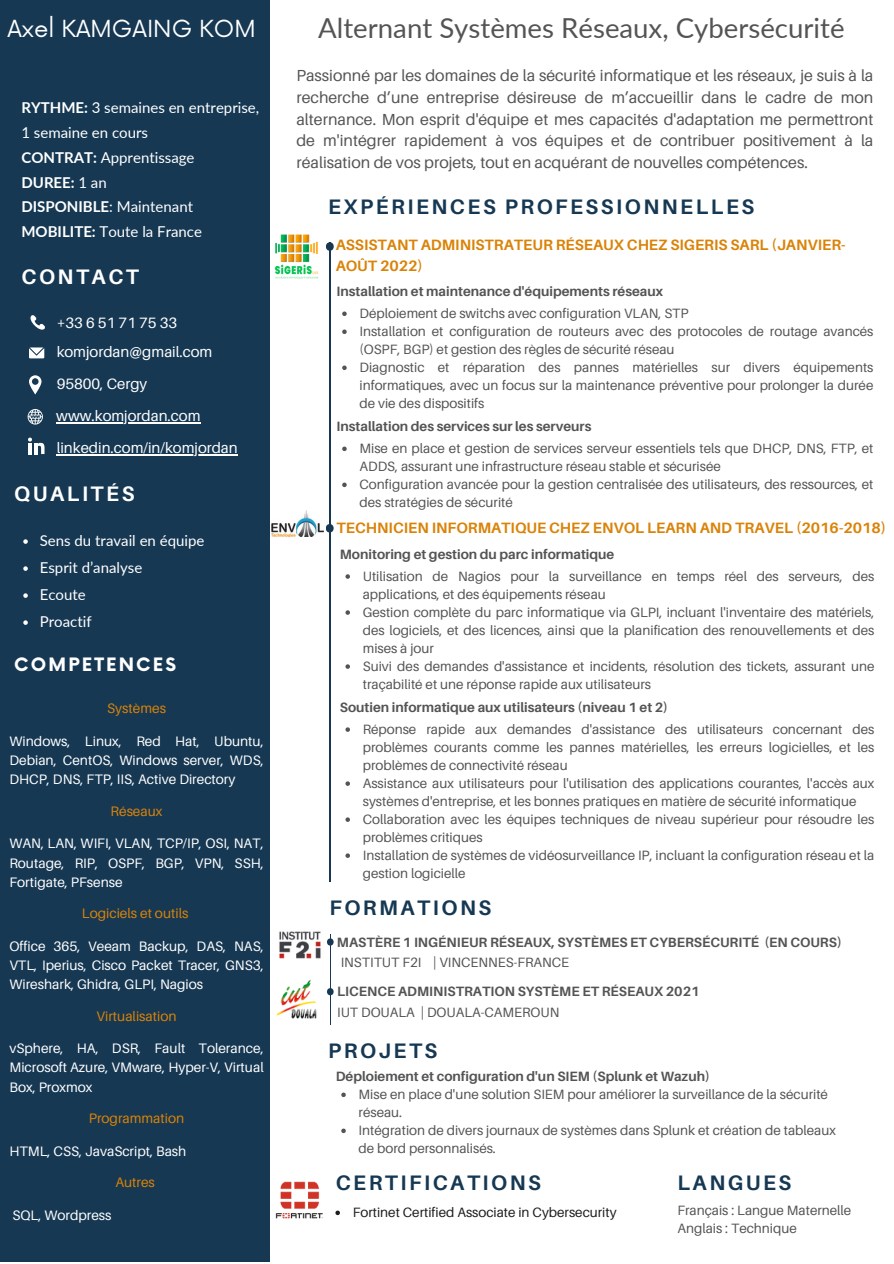
<style>
.page{position:relative;width:894px;height:1264px;background:#fff}
.page>*{position:absolute;margin:0;border:0;box-sizing:border-box;transform-origin:0 0}
.t1{font:27.6px "Lato";color:#545454}
.t2{font:22.95px "Now";color:#fff}
.t3{font:700 21px "Aileron";letter-spacing:.12em;color:#163853}
.t4{font:700 21px "Aileron";letter-spacing:.12em;color:#fff}
.t5{font:700 18px "Now";letter-spacing:.12em;color:#fff}
.t6{font:16.05px/21.6px "Aileron";color:#545454;text-align:justify}
.t7{font:15px/24.8px "Lato";color:#fff}
.t8{font:700 15px/20.2px "Aileron";color:#da8308}
.t9{font:15px "Aileron";color:#fff}
.t10{font:13.65px/19.2px "Aileron";color:#fff;text-align:justify}
.t11{font:13.65px "Aileron";color:#da8308}
.t12{font:13.5px/18px "Aileron";color:#545454}
.t13{font:700 13.5px "Aileron";color:#545454}
.t14{font:13.5px "Aileron";color:#1e1c1f}
.s1{font-weight:700}
</style>
<div class="page">
<div style="left:0;top:0;width:270px;height:1261px;background:#163853"></div>
<svg style="left:326px;top:242px;width:7px;height:9px"></svg>
<hr style="left:329px;top:242px;width:1px;height:639px;background:#163853">
<svg style="left:326px;top:524px;width:7px;height:8px"></svg>
<img style="left:274px;top:234px;width:44px;height:44px">
<img style="left:271px;top:511px;width:52px;height:26px">
<img style="left:276px;top:979px;width:41px;height:40px">
<img style="left:279px;top:931px;width:42px;height:28px">
<img style="left:275px;top:1181px;width:48px;height:38px">
<svg style="left:327px;top:938px;width:6px;height:7px"></svg>
<hr style="left:330px;top:934px;width:1px;height:90px;background:#163853">
<svg style="left:327px;top:988px;width:6px;height:7px"></svg>
<svg style="left:23px;top:539px;width:5px;height:5px"></svg>
<svg style="left:23px;top:566px;width:5px;height:5px"></svg>
<svg style="left:23px;top:593px;width:5px;height:5px"></svg>
<svg style="left:23px;top:620px;width:5px;height:5px"></svg>
<svg style="left:342px;top:311px;width:4px;height:5px"></svg>
<svg style="left:342px;top:329px;width:4px;height:5px"></svg>
<svg style="left:342px;top:365px;width:4px;height:5px"></svg>
<svg style="left:342px;top:446px;width:4px;height:5px"></svg>
<svg style="left:342px;top:482px;width:4px;height:5px"></svg>
<svg style="left:345px;top:574px;width:5px;height:5px"></svg>
<svg style="left:345px;top:610px;width:5px;height:5px"></svg>
<svg style="left:345px;top:664px;width:5px;height:5px"></svg>
<svg style="left:345px;top:727px;width:5px;height:5px"></svg>
<svg style="left:345px;top:781px;width:5px;height:5px"></svg>
<svg style="left:345px;top:817px;width:5px;height:5px"></svg>
<svg style="left:345px;top:853px;width:5px;height:5px"></svg>
<svg style="left:335px;top:1210px;width:5px;height:5px"></svg>
<svg style="left:341px;top:1092px;width:5px;height:5px"></svg>
<svg style="left:341px;top:1128px;width:5px;height:5px"></svg>
<svg style="left:30px;top:315px;width:15px;height:15px"></svg>
<svg style="left:29px;top:347px;width:15px;height:11px"></svg>
<svg style="left:29px;top:375px;width:12px;height:19px"></svg>
<svg style="left:28px;top:409px;width:15px;height:15px"></svg>
<svg style="left:28px;top:437px;width:17px;height:17px"></svg>
<hr style="left:56px;top:422px;width:144px;height:1px;background:#fff">
<hr style="left:57px;top:454px;width:181px;height:1px;background:#fff">
<h6 class="t2" style="left:7px;top:16px;width:249px">Axel KAMGAING KOM</h6>
<p class="t1" style="left:318px;top:11px;width:527px">Alternant Systèmes Réseaux, Cybersécurité</p>
<p class="t7" style="left:21px;top:95px;width:239px"><span class="s1">RYTHME:</span> 3 semaines en entreprise,<br>1 semaine en cours<br><span class="s1">CONTRAT:</span> Apprentissage<br><span class="s1">DUREE:</span> 1 an<br><span class="s1">DISPONIBLE</span>: Maintenant<br><span class="s1">MOBILITE:</span> Toute la France</p>
<h6 class="t4" style="left:21px;top:264px;width:119px">CONTACT</h6>
<h2 class="t9" style="left:57px;top:313px;width:122px">+33 6 51 71 75 33</h2>
<p class="t9" style="left:57px;top:342px;width:157px">komjordan@gmail.com</p>
<p class="t9" style="left:57px;top:374px;width:92px">95800, Cergy</p>
<p class="t9" style="left:56px;top:407px;width:146px">www.komjordan.com</p>
<p class="t9" style="left:57px;top:438px;width:183px">linkedin.com/in/komjordan</p>
<p class="t4" style="left:14px;top:481px;width:122px">QUALITÉS</p>
<p class="t7" style="left:40px;top:528px;width:166px">Sens du travail en équipe</p>
<h6 class="t7" style="left:40px;top:555px;width:104px">Esprit d’analyse</h6>
<h6 class="t7" style="left:40px;top:582px;width:47px">Ecoute</h6>
<h2 class="t7" style="left:40px;top:609px;width:53px">Proactif</h2>
<p class="t5" style="left:14px;top:654px;width:163px">COMPETENCES</p>
<p class="t11" style="left:107px;top:700px;width:60px">Systèmes</p>
<p class="t10" style="left:9px;top:731px;width:256px">Windows, Linux, Red Hat, Ubuntu, Debian, CentOS, Windows server, WDS, DHCP, DNS, FTP, IIS, Active Directory</p>
<p class="t11" style="left:111px;top:802px;width:53px">Réseaux</p>
<p class="t10" style="left:9px;top:833px;width:256px">WAN, LAN, WIFI, VLAN, TCP/IP, OSI, NAT, Routage, RIP, OSPF, BGP, VPN, SSH, Fortigate, PFsense</p>
<h4 class="t11" style="left:82px;top:905px;width:108px">Logiciels et outils</h4>
<p class="t10" style="left:9px;top:936px;width:256px">Office 365, Veeam Backup, DAS, NAS, VTL, Iperius, Cisco Packet Tracer, GNS3, Wireshark, Ghidra, GLPI, Nagios</p>
<p class="t11" style="left:97px;top:1007px;width:81px">Virtualisation</p>
<p class="t10" style="left:9px;top:1038px;width:256px">vSphere, HA, DSR, Fault Tolerance, Microsoft Azure, VMware, Hyper-V, Virtual Box, Proxmox</p>
<p class="t11" style="left:89px;top:1109px;width:97px">Programmation</p>
<p class="t10" style="left:9px;top:1141px;width:178px">HTML, CSS, JavaScript, Bash</p>
<p class="t11" style="left:115px;top:1173px;width:41px">Autres</p>
<p class="t10" style="left:12px;top:1205px;width:100px">SQL, Wordpress</p>
<p class="t6" style="left:296px;top:65px;width:578px">Passionné par les domaines de la sécurité informatique et les réseaux, je suis à la recherche d’une entreprise désireuse de m’accueillir dans le cadre de mon alternance. Mon esprit d'équipe et mes capacités d'adaptation me permettront de m'intégrer rapidement à vos équipes et de contribuer positivement à la réalisation de vos projets, tout en acquérant de nouvelles compétences.</p>
<p class="t3" style="left:328px;top:194px;width:427px">EXPÉRIENCES PROFESSIONNELLES</p>
<p class="t8" style="left:335px;top:235px;width:511px">ASSISTANT ADMINISTRATEUR RÉSEAUX CHEZ SIGERIS SARL (JANVIER-<br>AOÛT 2022)</p>
<h1 class="t13" style="left:336px;top:283px;width:328px">Installation et maintenance d'équipements réseaux</h1>
<h6 class="t12" style="left:359px;top:304px;width:330px">Déploiement de switchs avec configuration VLAN, STP</h6>
<h2 class="t12" style="left:359px;top:322px;width:515px">Installation et configuration de routeurs avec des protocoles de routage avancés (OSPF, BGP) et gestion des règles de sécurité réseau</h2>
<p class="t12" style="left:359px;top:358px;width:515px;text-align:justify">Diagnostic et réparation des pannes matérielles sur divers équipements informatiques, avec un focus sur la maintenance préventive pour prolonger la durée de vie des dispositifs</p>
<p class="t13" style="left:336px;top:418px;width:256px">Installation des services sur les serveurs</p>
<h5 class="t12" style="left:359px;top:439px;width:515px">Mise en place et gestion de services serveur essentiels tels que DHCP, DNS, FTP, et<br>ADDS, assurant une infrastructure réseau stable et sécurisée</h5>
<p class="t12" style="left:359px;top:475px;width:515px">Configuration avancée pour la gestion centralisée des utilisateurs, des ressources, et des stratégies de sécurité</p>
<p class="t13" style="left:340px;top:545px;width:276px">Monitoring et gestion du parc informatique</p>
<p class="t12" style="left:363px;top:567px;width:513px">Utilisation de Nagios pour la surveillance en temps réel des serveurs, des applications, et des équipements réseau</p>
<p class="t12" style="left:363px;top:603px;width:513px;text-align:justify">Gestion complète du parc informatique via GLPI, incluant l'inventaire des matériels, des logiciels, et des licences, ainsi que la planification des renouvellements et des mises à jour</p>
<p class="t12" style="left:363px;top:657px;width:513px">Suivi des demandes d'assistance et incidents, résolution des tickets, assurant une traçabilité et une réponse rapide aux utilisateurs</p>
<p class="t13" style="left:340px;top:698px;width:330px">Soutien informatique aux utilisateurs (niveau 1 et 2)</p>
<p class="t12" style="left:363px;top:720px;width:513px;text-align:justify">Réponse rapide aux demandes d'assistance des utilisateurs concernant des problèmes courants comme les pannes matérielles, les erreurs logicielles, et les problèmes de connectivité réseau</p>
<h5 class="t12" style="left:363px;top:774px;width:513px">Assistance aux utilisateurs pour l'utilisation des applications courantes, l'accès aux systèmes d'entreprise, et les bonnes pratiques en matière de sécurité informatique</h5>
<p class="t12" style="left:363px;top:810px;width:513px">Collaboration avec les équipes techniques de niveau supérieur pour résoudre les problèmes critiques</p>
<p class="t12" style="left:363px;top:846px;width:513px">Installation de systèmes de vidéosurveillance IP, incluant la configuration réseau et la gestion logicielle</p>
<p class="t3" style="left:329px;top:894px;width:163px">FORMATIONS</p>
<p class="t13" style="left:337px;top:933px;width:506px">MASTÈRE 1 INGÉNIEUR RÉSEAUX, SYSTÈMES ET CYBERSÉCURITÉ (EN COURS)</p>
<p class="t12" style="left:340px;top:953px;width:230px">INSTITUT F2I | VINCENNES-FRANCE</p>
<p class="t13" style="left:337px;top:983px;width:364px">LICENCE ADMINISTRATION SYSTÈME ET RÉSEAUX 2021</p>
<p class="t12" style="left:337px;top:1003px;width:224px">IUT DOUALA | DOUALA-CAMEROUN</p>
<p class="t8" style="left:336px;top:517px;width:551px">TECHNICIEN INFORMATIQUE CHEZ ENVOL LEARN AND TRAVEL (2016-2018)</p>
<p class="t3" style="left:328px;top:1037px;width:111px">PROJETS</p>
<p class="t13" style="left:335px;top:1068px;width:375px">Déploiement et configuration d'un SIEM (Splunk et Wazuh)</p>
<p class="t12" style="left:358px;top:1085px;width:471px">Mise en place d'une solution SIEM pour améliorer la surveillance de la sécurité réseau.</p>
<p class="t12" style="left:358px;top:1121px;width:478px">Intégration de divers journaux de systèmes dans Splunk et création de tableaux de bord personnalisés.</p>
<p class="t3" style="left:335px;top:1169px;width:207px">CERTIFICATIONS</p>
<p class="t14" style="left:352px;top:1204px;width:265px">Fortinet Certified Associate in Cybersecurity</p>
<p class="t3" style="left:677px;top:1169px;width:115px">LANGUES</p>
<p class="t12" style="left:677px;top:1201px;width:175px">Français : Langue Maternelle</p>
<h2 class="t12" style="left:677px;top:1219px;width:121px">Anglais : Technique</h2>
</div>
